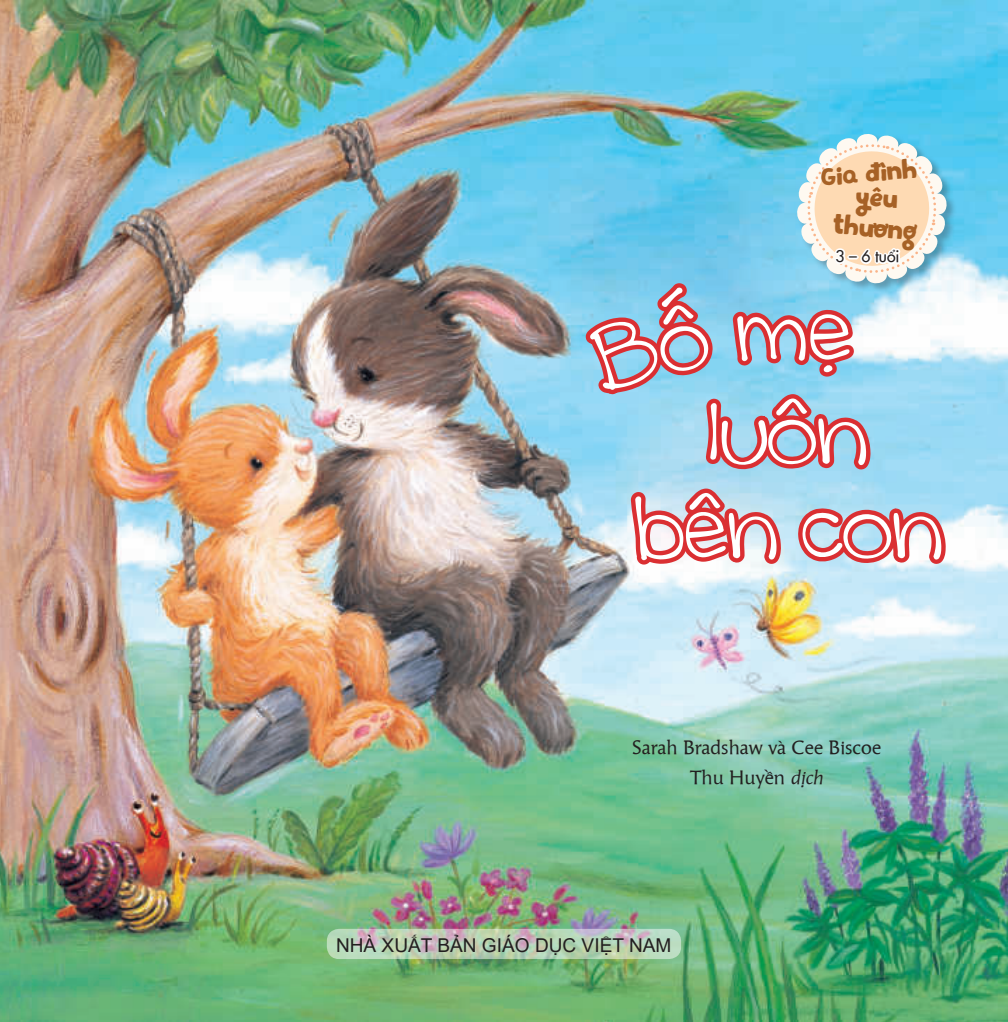
<style>
.page{position:relative;width:1008px;height:1022px;background:#fff}
.page>*{position:absolute;margin:0;border:0;box-sizing:border-box;transform-origin:0 0}
.t1{font:87.5px "SVN Cinnamoncake";color:#fff;scale:1.05 1}
.t2{font:27.3px "i Ciel Pequena";color:#a66126}
.t3{font:19.25px/30.6px "SFU Angie";color:#231f20;text-align:center}
.t4{font:19.07px "Arial";color:#231f20}
.t5{font:15.75px "SFU Futura";color:#231f20}
.s1{font-style:italic}
</style>
<div class="page">
<img style="left:0;top:0;width:1007px;height:1022px">
<svg style="left:327px;top:929px;width:353px;height:30px;background:#bcceb7"></svg>
<img style="left:724px;top:605px;width:89px;height:417px">
<div style="left:796px;top:134px;width:160px;height:159px;background:#231f20;opacity:.3"></div>
<svg style="left:577px;top:130px;width:373px;height:475px;background:#abbece"></svg>
<h2 class="t2" style="left:819px;top:166px;width:98px;rotate:-5deg">Gia đình</h2>
<h2 class="t2" style="left:833px;top:213px;width:86px;rotate:5deg">thương</h2>
<p class="t5" style="left:835px;top:244px;width:66px">3 – 6 tuổi</p>
<h1 class="t1" style="left:707px;top:382px;width:153px">luôn</h1>
<h1 class="t1" style="left:635px;top:477px;width:294px">bên con</h1>
<p class="t3" style="left:632px;top:731px;width:250px">Sarah Bradshaw và Cee Biscoe<br>Thu Huyền <span class="s1">dịch</span></p>
<p class="t4" style="left:336px;top:932px;width:337px">NHÀ XUẤT BẢN GIÁO DỤC VIỆT NAM</p>
</div>
